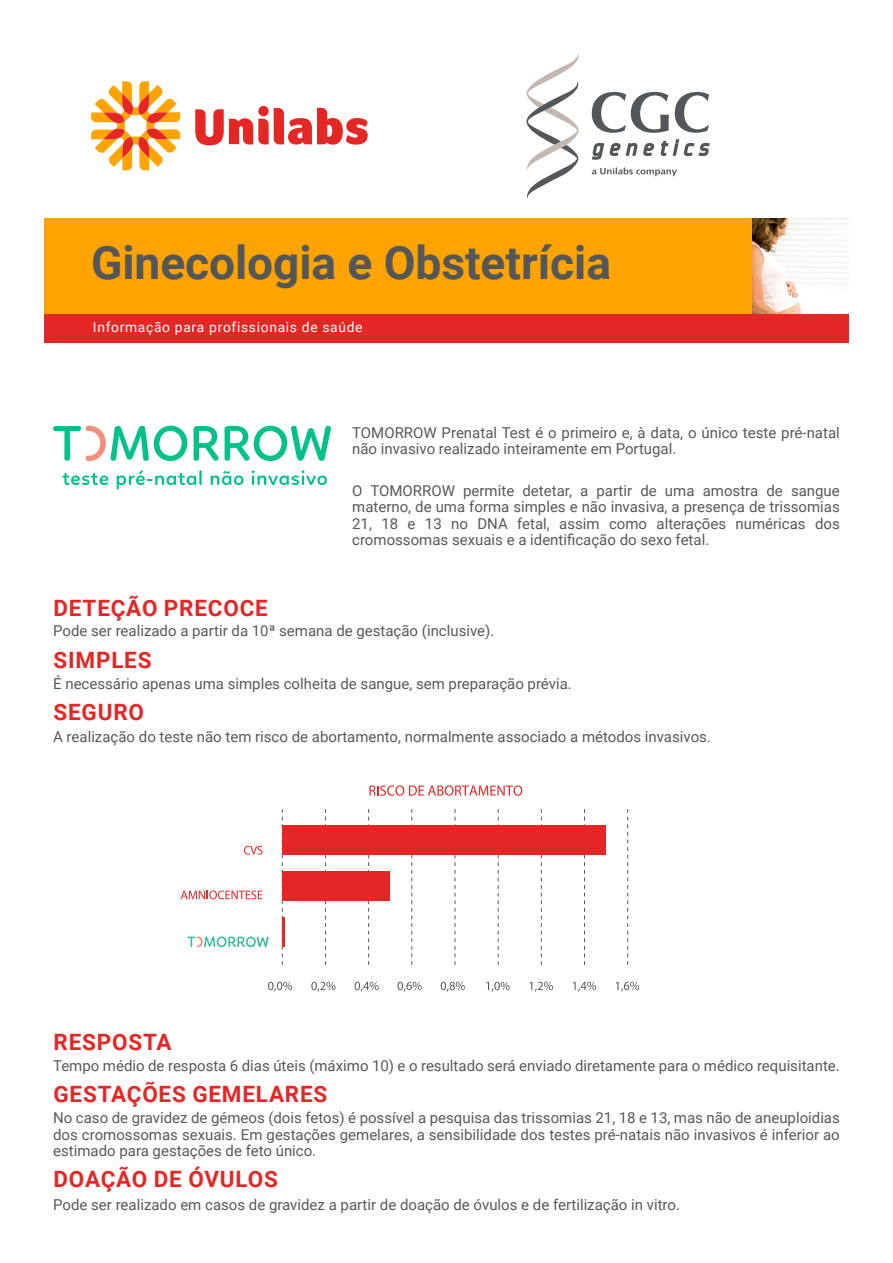
<style>
.page{position:relative;width:893px;height:1263px;background:#fff}
.page>*{position:absolute;margin:0;border:0;box-sizing:border-box;transform-origin:0 0}
.t1{font:700 46.2px "Roboto";color:#54575a}
.Título{font:700 22.5px "Roboto";letter-spacing:.035em;color:#e42625}
.Texto{font:15px/16.5px "Roboto";color:#57585a;text-align:justify}
.t2{font:13.8px "Roboto";letter-spacing:.05em;color:#fff}
</style>
<div class="page">
<svg style="left:187px;top:936px;width:82px;height:11px"></svg>
<svg style="left:369px;top:785px;width:153px;height:11px"></svg>
<svg style="left:268px;top:982px;width:24px;height:10px"></svg>
<svg style="left:311px;top:982px;width:24px;height:10px"></svg>
<svg style="left:355px;top:982px;width:24px;height:10px"></svg>
<svg style="left:398px;top:982px;width:24px;height:10px"></svg>
<svg style="left:441px;top:982px;width:24px;height:10px"></svg>
<svg style="left:486px;top:982px;width:24px;height:10px"></svg>
<svg style="left:530px;top:982px;width:23px;height:10px"></svg>
<svg style="left:573px;top:982px;width:23px;height:10px"></svg>
<svg style="left:616px;top:982px;width:23px;height:10px"></svg>
<svg style="left:244px;top:846px;width:18px;height:9px"></svg>
<svg style="left:181px;top:890px;width:82px;height:9px"></svg>
<svg style="left:282px;top:809px;width:1px;height:156px"></svg>
<svg style="left:325px;top:809px;width:1px;height:156px"></svg>
<svg style="left:368px;top:809px;width:1px;height:156px"></svg>
<svg style="left:411px;top:809px;width:1px;height:156px"></svg>
<svg style="left:454px;top:809px;width:1px;height:156px"></svg>
<svg style="left:498px;top:809px;width:1px;height:156px"></svg>
<svg style="left:541px;top:809px;width:1px;height:156px"></svg>
<svg style="left:584px;top:809px;width:1px;height:156px"></svg>
<svg style="left:627px;top:809px;width:1px;height:156px"></svg>
<div style="left:282px;top:825px;width:324px;height:30px;background:#e42625"></div>
<div style="left:282px;top:871px;width:108px;height:30px;background:#e42625"></div>
<hr style="left:282px;top:917px;width:3px;height:30px;background:#e42625">
<div style="left:44px;top:314px;width:805px;height:28px;background:#e42625"></div>
<div style="left:44px;top:218px;width:805px;height:96px;background:#ffa300"></div>
<svg style="left:592px;top:92px;width:77px;height:41px"></svg>
<svg style="left:675px;top:92px;width:34px;height:41px"></svg>
<svg style="left:526px;top:53px;width:53px;height:145px"></svg>
<svg style="left:592px;top:139px;width:118px;height:21px"></svg>
<svg style="left:592px;top:167px;width:85px;height:9px"></svg>
<svg style="left:91px;top:81px;width:89px;height:89px"></svg>
<div style="left:258px;top:106px;width:11px;height:10px;background:#e42625;border-radius:50%"></div>
<svg style="left:195px;top:108px;width:173px;height:37px"></svg>
<img style="left:753px;top:218px;width:96px;height:96px">
<svg style="left:62px;top:473px;width:46px;height:12px"></svg>
<svg style="left:117px;top:470px;width:85px;height:19px"></svg>
<svg style="left:211px;top:471px;width:33px;height:14px"></svg>
<svg style="left:252px;top:470px;width:75px;height:15px"></svg>
<svg style="left:53px;top:426px;width:134px;height:35px"></svg>
<svg style="left:193px;top:426px;width:138px;height:35px"></svg>
<p class="t1" style="left:91px;top:230px;width:521px">Ginecologia e Obstetrícia</p>
<p class="t2" style="left:93px;top:317px;width:271px">Informação para profissionais de saúde</p>
<p class="Texto" style="left:352px;top:424px;width:489px">TOMORROW Prenatal Test é o primeiro e, à data, o único teste pré-natal não invasivo realizado inteiramente em Portugal.</p>
<p class="Texto" style="left:352px;top:482px;width:489px">O TOMORROW permite detetar, a partir de uma amostra de sangue materno, de uma forma simples e não invasiva, a presença de trissomias 21, 18 e 13 no DNA fetal, assim como alterações numéricas dos cromossomas sexuais e a identificação do sexo fetal.</p>
<p class="Título" style="left:54px;top:592px;width:216px">DETEÇÃO PRECOCE</p>
<p class="Texto" style="left:53px;top:622px;width:443px">Pode ser realizado a partir da 10ª semana de gestação (inclusive).</p>
<p class="Título" style="left:54px;top:644px;width:100px">SIMPLES</p>
<p class="Texto" style="left:53px;top:674px;width:520px">É necessário apenas uma simples colheita de sangue, sem preparação prévia.</p>
<p class="Título" style="left:54px;top:696px;width:92px">SEGURO</p>
<p class="Texto" style="left:53px;top:728px;width:659px">A realização do teste não tem risco de abortamento, normalmente associado a métodos invasivos.</p>
<p class="Título" style="left:54px;top:1026px;width:119px">RESPOSTA</p>
<p class="Texto" style="left:53px;top:1057px;width:788px">Tempo médio de resposta 6 dias úteis (máximo 10) e o resultado será enviado diretamente para o médico requisitante.</p>
<p class="Título" style="left:54px;top:1078px;width:275px">GESTAÇÕES GEMELARES</p>
<p class="Texto" style="left:53px;top:1109px;width:788px">No caso de gravidez de gémeos (dois fetos) é possível a pesquisa das trissomias 21, 18 e 13, mas não de aneuploidias dos cromossomas sexuais. Em gestações gemelares, a sensibilidade dos testes pré-natais não invasivos é inferior ao estimado para gestações de feto único.</p>
<p class="Título" style="left:54px;top:1164px;width:226px">DOAÇÃO DE ÓVULOS</p>
<p class="Texto" style="left:53px;top:1195px;width:628px">Pode ser realizado em casos de gravidez a partir de doação de óvulos e de fertilização in vitro.</p>
</div>
